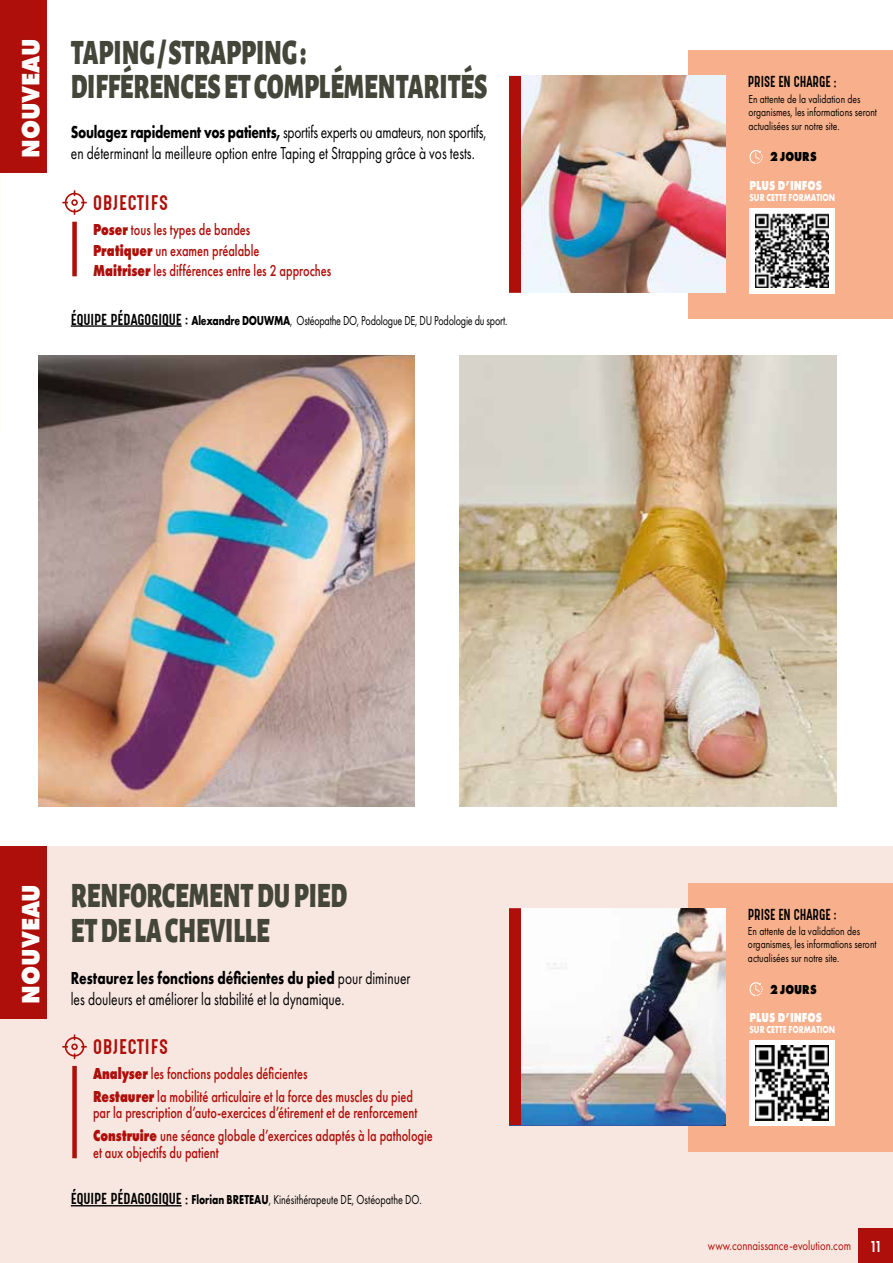
<style>
.page{position:relative;width:893px;height:1263px;background:#fff}
.page>*{position:absolute;margin:0;border:0;box-sizing:border-box;transform-origin:0 0}
.t1{font:900 36px/34.5px "Alegreya Sans";color:#44463a;scale:.7 1}
.t2{font:800 26.1px "Futura PT";color:#fff;scale:.9 1}
.t3{font:18px/21px "Futura PT";color:#000;scale:.75 1}
.t4{font:18px "Gotcha Gothic";letter-spacing:.05em;color:#ae0f0a}
.t5{font:500 16.5px/20.7px "Futura PT";color:#ae0f0a;scale:.75 1}
.t6{font:13.5px "Futura PT";letter-spacing:-.02em;color:#000;scale:.75 1}
.t7{font:13.5px "Futura PT";color:#000;scale:.75 1}
.t8{font:13.5px "Futura PT";color:#ae0f0a;scale:.8 1}
.t9{font:13.5px "Gotcha Gothic";color:#000;scale:.9 1}
.t10{font:800 13.5px "Futura PT";color:#fff;scale:.75 1}
.t11{font:800 13.5px "Futura PT";color:#000;scale:.8 1}
.t12{font:12px/13.5px "Futura PT";color:#000;scale:.8 1}
.t13{font:700 10.5px "Futura PT";color:#fff;scale:.75 1}
.s1{font-weight:700}
.s2{font-weight:800}
.s3{font-family:"Gotcha Gothic"}
.s4{font-weight:600;font-size:16.5px;color:#fff}
</style>
<div class="page">
<div style="left:0;top:846px;width:893px;height:417px;background:#f8e7e0"></div>
<svg style="left:62px;top:190px;width:25px;height:25px"></svg>
<hr style="left:71px;top:325px;width:111px;height:2px;background:#000">
<div style="left:72px;top:222px;width:5px;height:54px;background:#ae0f0a"></div>
<div style="left:859px;top:1229px;width:34px;height:34px;background:#ae0f0a"></div>
<img style="left:460px;top:356px;width:376px;height:450px">
<img style="left:38px;top:356px;width:377px;height:450px">
<div style="left:0;top:846px;width:47px;height:172px;background:#ae0f0a"></div>
<svg style="left:62px;top:1034px;width:25px;height:25px"></svg>
<div style="left:72px;top:1066px;width:5px;height:92px;background:#ae0f0a"></div>
<hr style="left:71px;top:1205px;width:111px;height:1px;background:#000">
<div style="left:688px;top:883px;width:205px;height:268px;background:#f7b08b"></div>
<div style="left:749px;top:1040px;width:85px;height:85px;background:#fff"></div>
<img style="left:755px;top:1046px;width:74px;height:74px">
<svg style="left:749px;top:982px;width:14px;height:14px"></svg>
<img style="left:521px;top:908px;width:205px;height:217px">
<div style="left:509px;top:908px;width:12px;height:217px;background:#ae0f0a"></div>
<div style="left:688px;top:50px;width:205px;height:269px;background:#f7b08b"></div>
<div style="left:749px;top:208px;width:85px;height:85px;background:#fff"></div>
<img style="left:755px;top:214px;width:74px;height:74px">
<svg style="left:749px;top:150px;width:14px;height:14px"></svg>
<img style="left:521px;top:76px;width:205px;height:217px">
<div style="left:509px;top:76px;width:12px;height:217px;background:#ae0f0a"></div>
<div style="left:0;top:0;width:47px;height:173px;background:#ae0f0a"></div>
<h2 class="t2" style="left:14px;top:158px;width:134px;rotate:-90deg">NOUVEAU</h2>
<h1 class="t1" style="left:71px;top:32px;width:597px">TAPING / STRAPPING :<br>DIFFÉRENCES ET COMPLÉMENTARITÉS</h1>
<p class="t3" style="left:71px;top:122px;width:556px"><span class="s1">Soulagez rapidement vos patients,</span> sportifs experts ou amateurs, non sportifs, en déterminant la meilleure option entre Taping et Strapping grâce à vos tests.</p>
<p class="t4" style="left:93px;top:189px;width:77px">OBJECTIFS</p>
<p class="t5" style="left:93px;top:219px;width:319px"><span class="s2">Poser</span> tous les types de bandes<br><span class="s2">Pratiquer</span> un examen préalable<br><span class="s2">Maitriser</span> les différences entre les 2 approches</p>
<p class="t6" style="left:71px;top:312px;width:584px"><span class="s3">ÉQUIPE PÉDAGOGIQUE :</span> <span class="s1">Alexandre DOUWMA</span>, Ostéopathe DO, Podologue DE, DU Podologie du sport.</p>
<p class="t9" style="left:748px;top:72px;width:100px">PRISE EN CHARGE :</p>
<p class="t12" style="left:748px;top:92px;width:162px">En attente de la validation des organismes, les informations seront actualisées sur notre site.</p>
<p class="t11" style="left:770px;top:148px;width:60px">2 JOURS</p>
<p class="t10" style="left:749px;top:176px;width:98px">PLUS D’INFOS</p>
<p class="t13" style="left:749px;top:191px;width:116px">SUR CETTE FORMATION</p>
<h2 class="t2" style="left:14px;top:1004px;width:134px;rotate:-90deg">NOUVEAU</h2>
<h1 class="t1" style="left:71px;top:875px;width:396px">RENFORCEMENT DU PIED<br>ET DE LA CHEVILLE</h1>
<p class="t3" style="left:71px;top:967px;width:454px"><span class="s1">Restaurez les fonctions déficientes du pied</span> pour diminuer les douleurs et améliorer la stabilité et la dynamique.</p>
<p class="t4" style="left:93px;top:1033px;width:77px">OBJECTIFS</p>
<p class="t5" style="left:93px;top:1062px;width:428px;line-height:23px"><span class="s2">Analyser</span> les fonctions podales déficientes<br><span class="s2">Restaurer</span> la mobilité articulaire et la force des muscles du pied</p>
<p class="t5" style="left:93px;top:1101px;width:455px;line-height:23px">par la prescription d’auto-exercices d’étirement et de renforcement<br><span class="s2">Construire</span> une séance globale d’exercices adaptés à la pathologie</p>
<p class="t5" style="left:93px;top:1142px;width:169px">et aux objectifs du patient</p>
<p class="t7" style="left:71px;top:1192px;width:469px"><span class="s3">ÉQUIPE PÉDAGOGIQUE :</span> <span class="s1">Florian BRETEAU</span>, Kinésithérapeute DE, Ostéopathe DO.</p>
<p class="t9" style="left:748px;top:904px;width:100px">PRISE EN CHARGE :</p>
<p class="t12" style="left:748px;top:924px;width:162px">En attente de la validation des organismes, les informations seront actualisées sur notre site.</p>
<p class="t11" style="left:770px;top:980px;width:60px">2 JOURS</p>
<p class="t10" style="left:749px;top:1009px;width:98px">PLUS D’INFOS</p>
<p class="t13" style="left:749px;top:1023px;width:116px">SUR CETTE FORMATION</p>
<p class="t8" style="left:708px;top:1238px;width:219px">www.connaissance-evolution.com <span class="s4">11</span></p>
</div>
